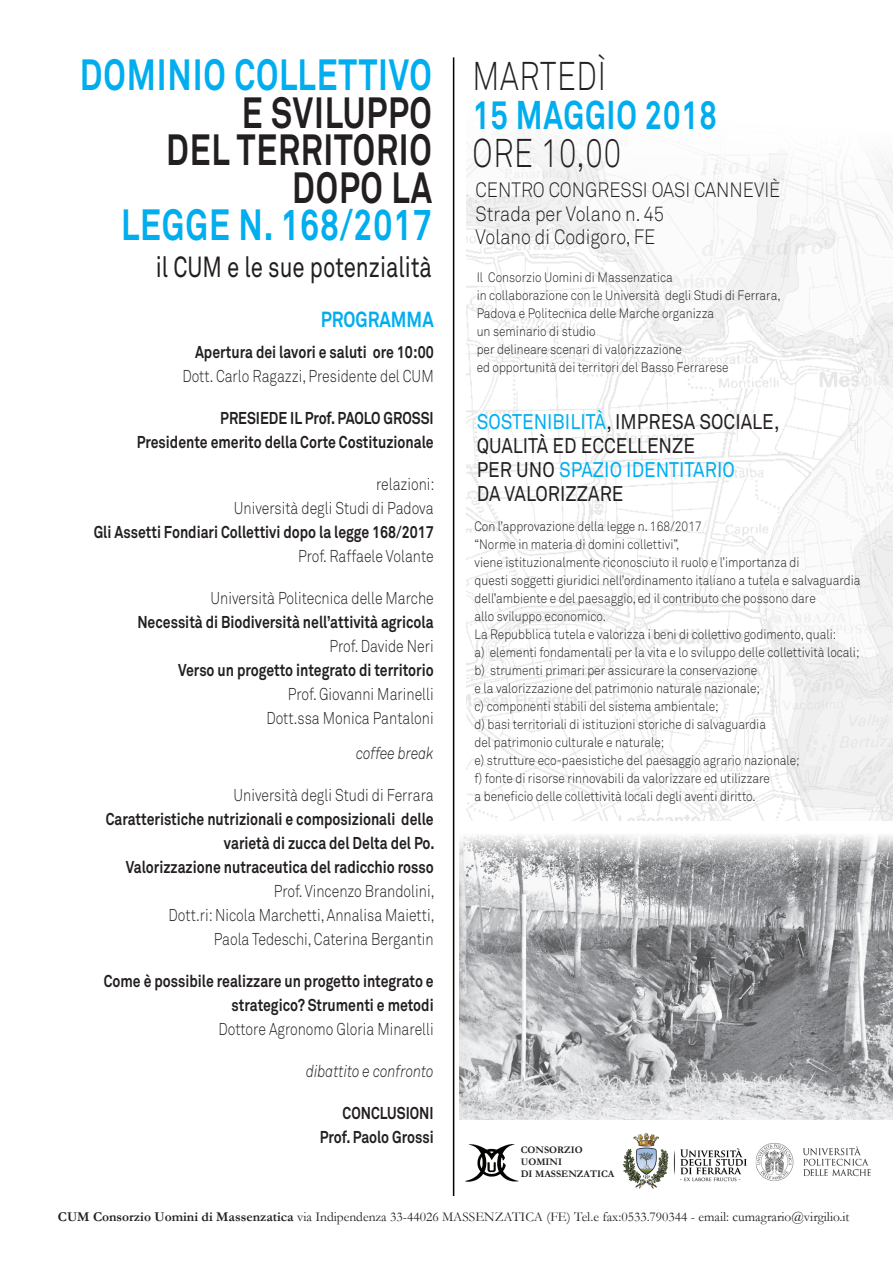
<style>
.page{position:relative;width:893px;height:1263px;background:#fff}
.page>*{position:absolute;margin:0;border:0;box-sizing:border-box;transform-origin:0 0}
.t1{font:700 43.2px "Akkurat Pro";letter-spacing:.025em;color:#00aeef;scale:.77 1}
.t2{font:700 43.2px "Akkurat Pro";letter-spacing:.025em;color:#231f20;scale:.77 1}
.t3{font:39.6px "Akkurat Light Pro";letter-spacing:.025em;color:#231f20;scale:.77 1}
.t4{font:700 39.6px "Akkurat Pro";letter-spacing:.025em;color:#00aeef;scale:.77 1}
.t5{font:28.8px "Akkurat Pro";color:#231f20;scale:.77 1}
.t6{font:700 21.6px "Akkurat Pro";color:#00aeef;scale:.83 1}
.t7{font:21px "Akkurat Pro";color:#231f20;scale:.88 1}
.t8{font:21px "Akkurat Pro";color:#00aeef;scale:.88 1}
.t9{font:20.55px "Akkurat Light Pro";color:#231f20;scale:.88 1}
.t10{font:700 16.95px/24px "Akkurat Pro";color:#231f20;text-align:right;scale:.83 1}
.t11{font:16.95px "Akkurat Light Pro";color:#231f20;scale:.83 1}
.t12{font:italic 16.95px "Akkurat Light Pro";color:#231f20;scale:.83 1}
.t13{font:13.5px "Akkurat Light Pro";color:#231f20;scale:.88 1}
.t14{font:13.5px "Garamond";color:#231f20}
.t15{font:700 10.05px "Garamond";color:#231f20}
.s1{color:#00aeef}
.s2{color:#231f20}
.s3{font-weight:700}
</style>
<div class="page">
<img style="left:454px;top:1143px;width:65px;height:39px">
<img style="left:466px;top:129px;width:427px;height:692px">
<hr style="left:453px;top:57px;width:1px;height:1139px;background:#000">
<img style="left:459px;top:835px;width:434px;height:284px">
<img style="left:622px;top:1133px;width:124px;height:56px">
<img style="left:746px;top:1143px;width:125px;height:38px">
<p class="t1" style="left:80px;top:48px;width:459px">DOMINIO COLLETTIVO</p>
<p class="t2" style="left:242px;top:86px;width:249px">E SVILUPPO</p>
<p class="t2" style="left:166px;top:123px;width:346px">DEL TERRITORIO</p>
<p class="t2" style="left:292px;top:160px;width:183px">DOPO LA</p>
<p class="t1" style="left:121px;top:198px;width:405px">LEGGE N. 168/2017</p>
<p class="t5" style="left:156px;top:250px;width:360px">il CUM e le sue potenzialità</p>
<p class="t6" style="left:321px;top:305px;width:138px">PROGRAMMA</p>
<p class="t10" style="left:195px;top:340px;width:289px">Apertura dei lavori e saluti ore 10:00</p>
<p class="t11" style="left:182px;top:366px;width:304px">Dott. Carlo Ragazzi, Presidente del CUM</p>
<p class="t10" style="left:220px;top:406px;width:259px">PRESIEDE IL Prof. PAOLO GROSSI</p>
<p class="t10" style="left:137px;top:430px;width:359px">Presidente emerito della Corte Costituzionale</p>
<p class="t11" style="left:376px;top:474px;width:72px">relazioni:</p>
<p class="t11" style="left:234px;top:498px;width:242px">Università degli Studi di Padova</p>
<p class="t10" style="left:94px;top:520px;width:411px">Gli Assetti Fondiari Collettivi dopo la legge 168/2017</p>
<p class="t11" style="left:298px;top:546px;width:165px">Prof. Raffaele Volante</p>
<p class="t11" style="left:210px;top:588px;width:270px">Università Politecnica delle Marche</p>
<p class="t10" style="left:137px;top:610px;width:359px">Necessità di Biodiversità nell’attività agricola</p>
<p class="t11" style="left:329px;top:636px;width:127px">Prof. Davide Neri</p>
<p class="t10" style="left:178px;top:658px;width:310px">Verso un progetto integrato di territorio</p>
<p class="t11" style="left:288px;top:684px;width:177px">Prof. Giovanni Marinelli</p>
<p class="t11" style="left:266px;top:708px;width:203px">Dott.ssa Monica Pantaloni</p>
<p class="t12" style="left:356px;top:742px;width:95px">coffee break</p>
<p class="t11" style="left:233px;top:784px;width:243px">Università degli Studi di Ferrara</p>
<p class="t10" style="left:106px;top:807px;width:398px">Caratteristiche nutrizionali e composizionali delle varietà di zucca del Delta del Po.</p>
<p class="t10" style="left:126px;top:855px;width:372px">Valorizzazione nutraceutica del radicchio rosso</p>
<p class="t11" style="left:274px;top:880px;width:195px">Prof. Vincenzo Brandolini,</p>
<p class="t11" style="left:169px;top:904px;width:322px">Dott.ri: Nicola Marchetti, Annalisa Maietti,</p>
<p class="t11" style="left:214px;top:928px;width:267px">Paola Tedeschi, Caterina Bergantin</p>
<p class="t10" style="left:104px;top:969px;width:399px">Come è possibile realizzare un progetto integrato e strategico? Strumenti e metodi</p>
<p class="t11" style="left:218px;top:1018px;width:261px">Dottore Agronomo Gloria Minarelli</p>
<p class="t12" style="left:306px;top:1060px;width:155px">dibattito e confronto</p>
<p class="t10" style="left:343px;top:1101px;width:111px">CONCLUSIONI</p>
<p class="t10" style="left:320px;top:1125px;width:139px">Prof. Paolo Grossi</p>
<p class="t3" style="left:472px;top:53px;width:175px">MARTEDÌ</p>
<p class="t4" style="left:472px;top:90px;width:319px">15 MAGGIO 2018</p>
<p class="t3" style="left:472px;top:129px;width:194px">ORE 10,00</p>
<p class="t9" style="left:476px;top:178px;width:348px">CENTRO CONGRESSI OASI CANNEVIÈ</p>
<p class="t9" style="left:476px;top:201px;width:216px">Strada per Volano n. 45</p>
<p class="t9" style="left:476px;top:225px;width:206px">Volano di Codigoro, FE</p>
<p class="t13" style="left:477px;top:269px;width:224px">Il Consorzio Uomini di Massenzatica</p>
<p class="t13" style="left:477px;top:287px;width:347px">in collaborazione con le Università degli Studi di Ferrara,</p>
<p class="t13" style="left:477px;top:305px;width:271px">Padova e Politecnica delle Marche organizza</p>
<p class="t13" style="left:477px;top:323px;width:137px">un seminario di studio</p>
<p class="t13" style="left:477px;top:341px;width:235px">per delineare scenari di valorizzazione</p>
<p class="t13" style="left:477px;top:359px;width:288px">ed opportunità dei territori del Basso Ferrarese</p>
<p class="t7" style="left:477px;top:409px;width:346px"><span class="s1">SOSTENIBILITÀ</span>, IMPRESA SOCIALE,</p>
<p class="t7" style="left:477px;top:433px;width:250px">QUALITÀ ED ECCELLENZE</p>
<p class="t8" style="left:477px;top:457px;width:295px"><span class="s2">PER UNO</span> SPAZIO IDENTITARIO</p>
<p class="t7" style="left:477px;top:481px;width:168px">DA VALORIZZARE</p>
<p class="t13" style="left:475px;top:518px;width:260px">Con l’approvazione della legge n. 168/2017</p>
<p class="t13" style="left:475px;top:536px;width:234px">“Norme in materia di domini collettivi”,</p>
<p class="t13" style="left:475px;top:554px;width:371px">viene istituzionalmente riconosciuto il ruolo e l’importanza di</p>
<p class="t13" style="left:475px;top:572px;width:440px">questi soggetti giuridici nell’ordinamento italiano a tutela e salvaguardia</p>
<p class="t13" style="left:475px;top:590px;width:389px">dell’ambiente e del paesaggio, ed il contributo che possono dare</p>
<p class="t13" style="left:475px;top:608px;width:151px">allo sviluppo economico.</p>
<p class="t13" style="left:475px;top:626px;width:412px">La Repubblica tutela e valorizza i beni di collettivo godimento, quali:</p>
<p class="t13" style="left:475px;top:644px;width:439px">a) elementi fondamentali per la vita e lo sviluppo delle collettività locali;</p>
<p class="t13" style="left:475px;top:662px;width:323px">b) strumenti primari per assicurare la conservazione</p>
<p class="t13" style="left:475px;top:680px;width:326px">e la valorizzazione del patrimonio naturale nazionale;</p>
<p class="t13" style="left:475px;top:698px;width:279px">c) componenti stabili del sistema ambientale;</p>
<p class="t13" style="left:475px;top:716px;width:333px">d) basi territoriali di istituzioni storiche di salvaguardia</p>
<p class="t13" style="left:475px;top:734px;width:217px">del patrimonio culturale e naturale;</p>
<p class="t13" style="left:475px;top:752px;width:371px">e) strutture eco-paesistiche del paesaggio agrario nazionale;</p>
<p class="t13" style="left:475px;top:770px;width:337px">f) fonte di risorse rinnovabili da valorizzare ed utilizzare</p>
<p class="t13" style="left:475px;top:788px;width:321px">a beneficio delle collettività locali degli aventi diritto.</p>
<p class="t15" style="left:521px;top:1144px;width:64px">CONSORZIO</p>
<p class="t15" style="left:521px;top:1156px;width:43px">UOMINI</p>
<p class="t15" style="left:521px;top:1168px;width:95px">DI MASSENZATICA</p>
<p class="t14" style="left:58px;top:1208px;width:793px"><span class="s3">CUM Consorzio Uomini di Massenzatica</span> via Indipendenza 33-44026 MASSENZATICA (FE) Tel.e fax:0533.790344 - email: cumagrario@virgilio.it</p>
</div>
